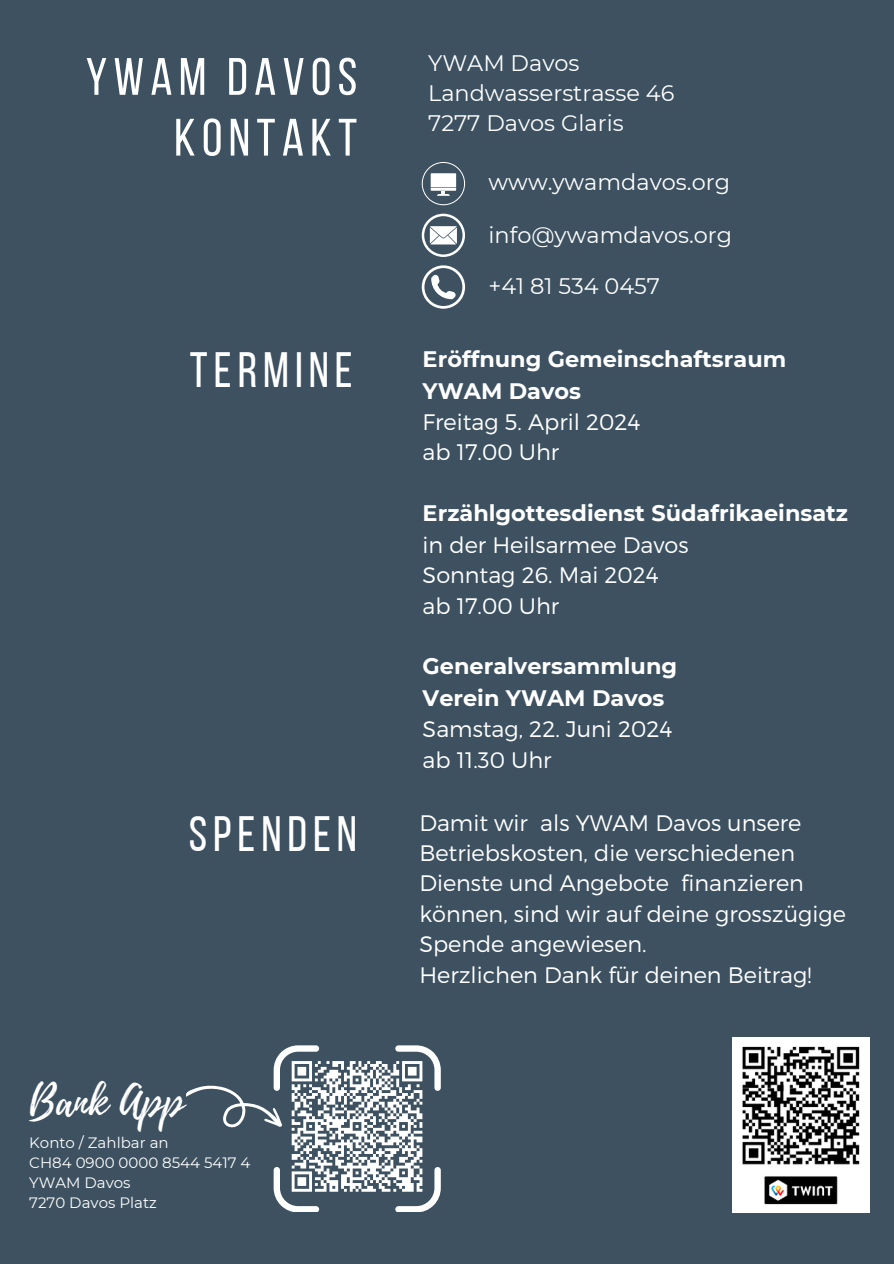
<style>
.page{position:relative;width:894px;height:1264px;background:#fff}
.page>*{position:absolute;margin:0;border:0;box-sizing:border-box;transform-origin:0 0}
.t1{font:52.5px/60.8px "Bebas Neue";letter-spacing:.12em;color:#fff;text-align:right}
.t2{font:49.5px "Bebas Neue";letter-spacing:.12em;color:#fff}
.t3{font:42px "Playlist Script";color:#fff}
.t4{font:300 22.35px/30.3px "Montserrat";color:#fff}
.t5{font:700 22.35px/31.2px "Montserrat";color:#fff}
.t6{font:22.35px/30.3px "Montserrat";color:#fff}
.t7{font:15px "Montserrat";color:#fff}
.s1{font-weight:300}
.s2{font-weight:700}
</style>
<div class="page">
<div style="left:0;top:0;width:893px;height:1263px;background:#3d5160"></div>
<img style="left:732px;top:1037px;width:137px;height:175px">
<svg style="left:186px;top:1045px;width:254px;height:166px"></svg>
<svg style="left:421px;top:214px;width:43px;height:42px"></svg>
<svg style="left:421px;top:162px;width:44px;height:43px"></svg>
<svg style="left:421px;top:265px;width:44px;height:44px"></svg>
<h3 class="t1" style="left:86px;top:51px;width:273px">YWAM DAVOS<br>KONTAKT</h3>
<h3 class="t6" style="left:428px;top:47px;width:248px">YWAM Davos<br>Landwasserstrasse 46<br>7277 Davos Glaris</h3>
<h3 class="t6" style="left:488px;top:167px;width:243px">www.ywamdavos.org</h3>
<h1 class="t6" style="left:488px;top:220px;width:245px">info@ywamdavos.org</h1>
<h3 class="t6" style="left:488px;top:270px;width:173px">+41 81 534 0457</h3>
<h3 class="t2" style="left:190px;top:350px;width:164px">TERMINE</h3>
<p class="t5" style="left:422px;top:343px;width:365px">Eröffnung Gemeinschaftsraum<br>YWAM Davos<br><span class="s1">Freitag 5. April 2024<br>ab 17.00 Uhr</span></p>
<p class="t4" style="left:422px;top:497px;width:427px;line-height:30.8px"><span class="s2">Erzählgottesdienst Südafrikaeinsatz </span>in der Heilsarmee Davos<br>Sonntag 26. Mai 2024<br>ab 17.00 Uhr</p>
<p class="t5" style="left:422px;top:650px;width:256px">Generalversammlung<br>Verein YWAM Davos<br><span class="s1">Samstag, 22. Juni 2024 ab 11.30 Uhr</span></p>
<h3 class="t2" style="left:189px;top:813px;width:170px">SPENDEN</h3>
<h4 class="t4" style="left:419px;top:806px;width:428px">Damit wir als YWAM Davos unsere<br>Betriebskosten, die verschiedenen<br>Dienste und Angebote finanzieren können, sind wir auf deine grosszügige<br>Spende angewiesen.<br>Herzlichen Dank für deinen Beitrag!</h4>
<h3 class="t3" style="left:29px;top:1072px;width:156px">Bank App</h3>
<h3 class="t7" style="left:29px;top:1132px;width:141px">Konto / Zahlbar an</h3>
<p class="t7" style="left:29px;top:1153px;width:223px">CH84 0900 0000 8544 5417 4</p>
<p class="t7" style="left:29px;top:1173px;width:103px">YWAM Davos</p>
<p class="t7" style="left:29px;top:1193px;width:129px">7270 Davos Platz</p>
</div>
